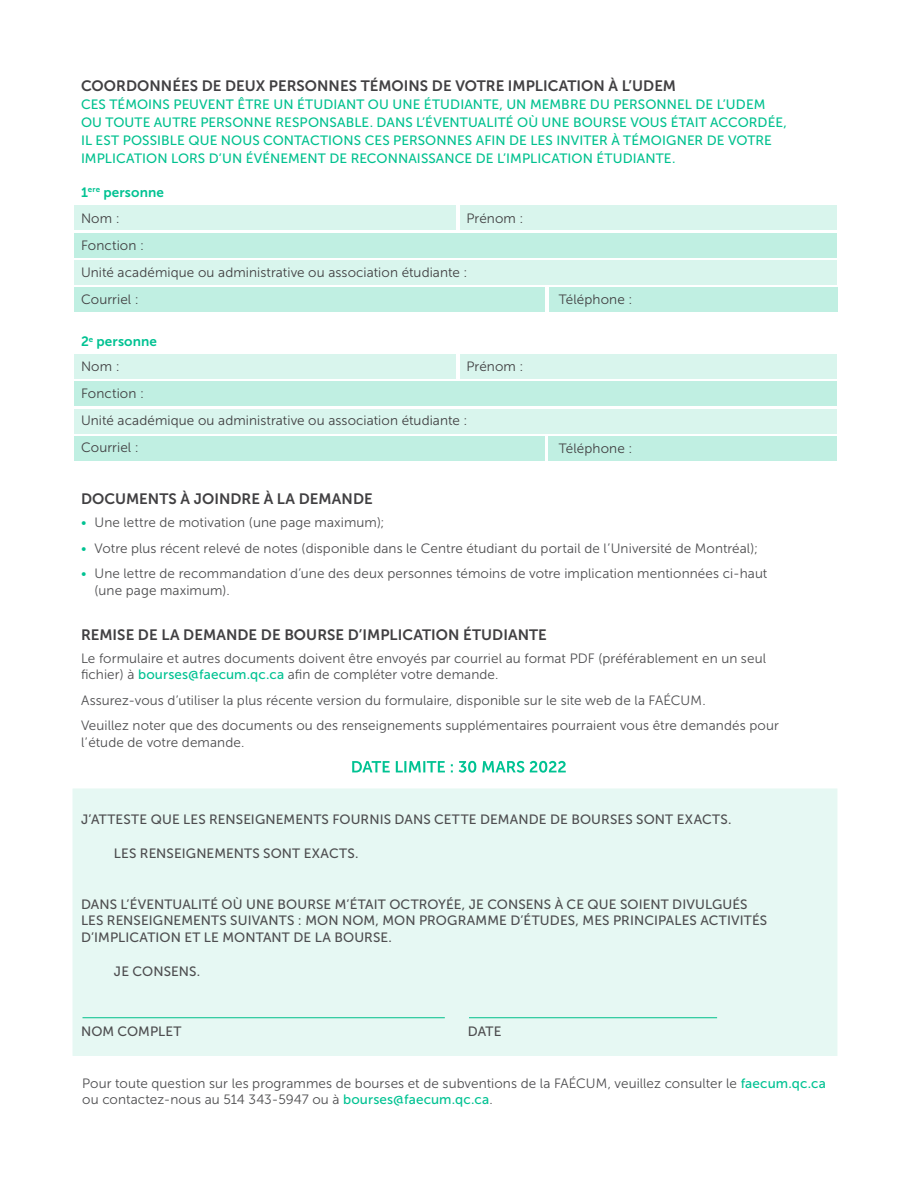
<style>
.page{position:relative;width:918px;height:1188px;background:#fff}
.page>*{position:absolute;margin:0;border:0;box-sizing:border-box;transform-origin:0 0}
.t1{font:15px "Museo Sans 700";color:#414042}
.t2{font:13.5px/16.5px "Museo Sans 300";letter-spacing:.005em;color:#4d4d4f}
.t3{font:13.5px/16.5px "Museo Sans 500";letter-spacing:.01em;color:#4d4d4f}
.t4{font:13.5px/18px "Museo Sans 500";letter-spacing:.01em;color:#00c18f}
.t5{font:13.5px/27px "Museo Sans 300";letter-spacing:.005em;color:#414042}
.t6{font:13.5px "Museo Sans 700";letter-spacing:.01em;color:#00c292}
.s1{color:#00c292}
.s2{font-family:"Museo Sans 500";color:#00c292}
</style>
<div class="page">
<div style="left:74px;top:233px;width:763px;height:24px;background:#c0efe2"></div>
<div style="left:74px;top:382px;width:763px;height:24px;background:#c0efe2"></div>
<div style="left:74px;top:260px;width:763px;height:25px;background:#d9f5ed"></div>
<div style="left:74px;top:409px;width:763px;height:24px;background:#d9f5ed"></div>
<div style="left:74px;top:288px;width:470px;height:24px;background:#c0efe2"></div>
<div style="left:74px;top:436px;width:470px;height:25px;background:#c0efe2"></div>
<div style="left:74px;top:206px;width:382px;height:24px;background:#d9f5ed"></div>
<div style="left:74px;top:354px;width:382px;height:25px;background:#d9f5ed"></div>
<div style="left:460px;top:206px;width:377px;height:24px;background:#d9f5ed"></div>
<div style="left:460px;top:354px;width:377px;height:25px;background:#d9f5ed"></div>
<div style="left:549px;top:288px;width:288px;height:24px;background:#c0efe2"></div>
<div style="left:549px;top:436px;width:288px;height:25px;background:#c0efe2"></div>
<div style="left:73px;top:791px;width:764px;height:265px;background:#e6f8f3"></div>
<svg style="left:352px;top:761px;width:214px;height:12px"></svg>
<p class="t1" style="left:81px;top:77px;width:597px">COORDONNÉES DE DEUX PERSONNES TÉMOINS DE VOTRE IMPLICATION À L’UDEM</p>
<p class="t4" style="left:81px;top:95px;width:707px">CES TÉMOINS PEUVENT ÊTRE UN ÉTUDIANT OU UNE ÉTUDIANTE, UN MEMBRE DU PERSONNEL DE L’UDEM OU TOUTE AUTRE PERSONNE RESPONSABLE. DANS L’ÉVENTUALITÉ OÙ UNE BOURSE VOUS ÉTAIT ACCORDÉE, IL EST POSSIBLE QUE NOUS CONTACTIONS CES PERSONNES AFIN DE LES INVITER À TÉMOIGNER DE VOTRE IMPLICATION LORS D’UN ÉVÉNEMENT DE RECONNAISSANCE DE L’IMPLICATION ÉTUDIANTE.</p>
<p class="t6" style="left:81px;top:185px;width:85px">1<sup>ere</sup> personne</p>
<p class="t5" style="left:81px;top:204px;width:40px">Nom :</p>
<p class="t5" style="left:467px;top:204px;width:59px">Prénom :</p>
<p class="t5" style="left:81px;top:231px;width:388px">Fonction :<br>Unité académique ou administrative ou association étudiante :<br>Courriel :</p>
<p class="t6" style="left:81px;top:334px;width:78px">2<sup>e</sup> personne</p>
<p class="t5" style="left:81px;top:353px;width:40px">Nom :</p>
<p class="t5" style="left:467px;top:353px;width:59px">Prénom :</p>
<p class="t5" style="left:81px;top:380px;width:388px">Fonction :<br>Unité académique ou administrative ou association étudiante :<br>Courriel :</p>
<p class="t5" style="left:559px;top:286px;width:75px">Téléphone :</p>
<p class="t5" style="left:559px;top:435px;width:75px">Téléphone :</p>
<p class="t1" style="left:81px;top:490px;width:293px">DOCUMENTS À JOINDRE À LA DEMANDE</p>
<p class="t2" style="left:81px;top:514px;width:305px"><span class="s1">•</span> Une lettre de motivation ( une page maximum );</p>
<p class="t2" style="left:81px;top:540px;width:678px"><span class="s1">•</span> Votre plus récent relevé de notes ( disponible dans le Centre étudiant du portail de l’Université de Montréal );</p>
<p class="t2" style="left:94px;top:565px;width:674px;text-indent:-14px"><span class="s1">•</span> Une lettre de recommandation d’une des deux personnes témoins de votre implication mentionnées ci-haut ( une page maximum) .</p>
<p class="t1" style="left:81px;top:626px;width:467px">REMISE DE LA DEMANDE DE BOURSE D’IMPLICATION ÉTUDIANTE</p>
<p class="t2" style="left:81px;top:650px;width:687px">Le formulaire et autres documents doivent être envoyés par courriel au format PDF ( préférablement en un seul fichier ) à <span class="s2">bourses@faecum.qc.ca</span> afin de compléter votre demande.</p>
<p class="t2" style="left:81px;top:688px;width:699px;line-height:25.5px">Assurez-vous d’utiliser la plus récente version du formulaire, disponible sur le site web de la FAÉCUM.<br>Veuillez noter que des documents ou des renseignements supplémentaires pourraient vous être demandés pour</p>
<p class="t2" style="left:81px;top:734px;width:165px">l’étude de votre demande.</p>
<p class="t3" style="left:81px;top:811px;width:652px">J’ATTESTE QUE LES RENSEIGNEMENTS FOURNIS DANS CETTE DEMANDE DE BOURSES SONT EXACTS.</p>
<p class="t3" style="left:114px;top:845px;width:246px">LES RENSEIGNEMENTS SONT EXACTS.</p>
<p class="t3" style="left:81px;top:896px;width:688px">DANS L’ÉVENTUALITÉ OÙ UNE BOURSE M’ÉTAIT OCTROYÉE, JE CONSENS À CE QUE SOIENT DIVULGUÉS<br>LES RENSEIGNEMENTS SUIVANTS : MON NOM, MON PROGRAMME D’ÉTUDES, MES PRINCIPALES ACTIVITÉS<br>D’IMPLICATION ET LE MONTANT DE LA BOURSE.</p>
<p class="t3" style="left:114px;top:963px;width:88px">JE CONSENS.</p>
<p class="t3" style="left:81px;top:1023px;width:102px">NOM COMPLET</p>
<p class="t3" style="left:468px;top:1023px;width:35px">DATE</p>
<p class="t2" style="left:82px;top:1075px;width:745px">Pour toute question sur les programmes de bourses et de subventions de la FAÉCUM, veuillez consulter le <span class="s2">faecum.qc.ca </span>ou contactez-nous au 514 343-5947 ou à <span class="s2">bourses@faecum.qc.ca</span>.</p>
</div>
